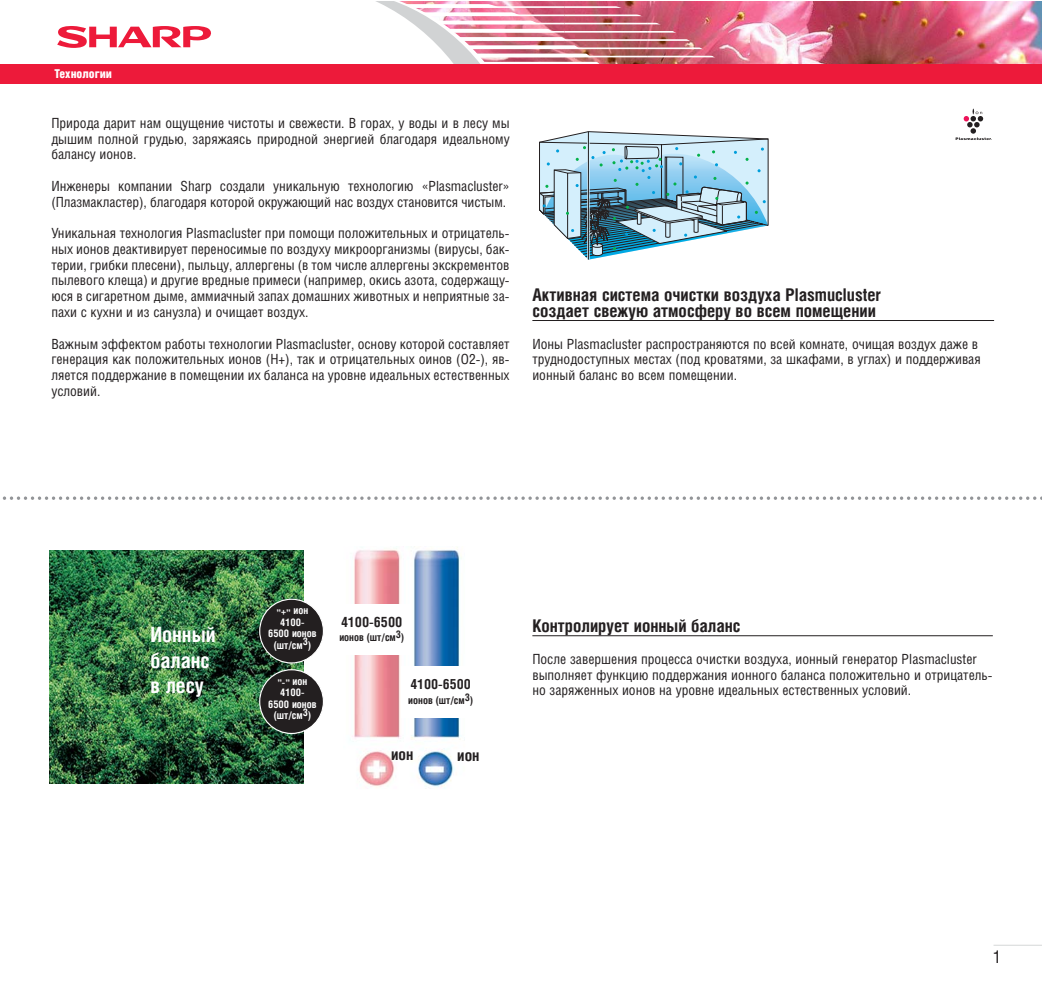
<style>
.page{position:relative;width:1042px;height:993px;background:#fff}
.page>*{position:absolute;margin:0;border:0;box-sizing:border-box;transform-origin:0 0}
.t1{font:700 21px/25.2px "Helios Cond";color:#fff}
.t2{font:700 17.5px/15.8px "Helios Cond";color:#231f20}
.t3{font:17.5px "Helios Cond";color:#231f20}
.t4{font:700 15.75px "Helios Cond";color:#231f20}
.t5{font:700 14.17px "Helios Cond";color:#231f20}
.t6{font:14px/15.8px "Helios Cond";color:#231f20;text-align:justify}
.t7{font:700 14px "Helios Cond";color:#231f20}
.t8{font:900 12.25px "Helios Cond";color:#fff}
.t9{font:700 10.5px/11.4px "Helios Cond";color:#fff;text-align:center}
.t10{font:700 10.5px "Helios Cond";color:#231f20}
</style>
<div class="page">
<svg style="left:2px;top:496px;width:1039px;height:4px"></svg>
<img style="left:50px;top:550px;width:253px;height:233px">
<img style="left:352px;top:547px;width:109px;height:242px">
<hr style="left:532px;top:635px;width:460px;height:1px;background:#231f20">
<div style="left:400px;top:666px;width:80px;height:51px;background:#fff"></div>
<div style="left:333px;top:604px;width:77px;height:50px;background:#fff"></div>
<svg style="left:259px;top:669px;width:64px;height:65px;background:#424441"></svg>
<svg style="left:259px;top:598px;width:64px;height:65px;background:#434642"></svg>
<svg style="left:539px;top:131px;width:229px;height:128px"></svg>
<hr style="left:532px;top:320px;width:461px;height:1px;background:#231f20">
<img style="left:811px;top:2px;width:230px;height:62px">
<img style="left:57px;top:2px;width:754px;height:62px">
<div style="left:0;top:64px;width:1041px;height:20px;background:#ed1a3a"></div>
<hr style="left:993px;top:944px;width:48px;height:1px;background:#d5d7d8">
<svg style="left:955px;top:108px;width:36px;height:32px"></svg>
<p class="t8" style="left:55px;top:68px;width:59px">Технологии</p>
<p class="t6" style="left:51px;top:116px;width:459px">Природа дарит нам ощущение чистоты и свежести. В горах, у воды и в лесу мы дышим полной грудью, заряжаясь природной энергией благодаря идеальному балансу ионов.</p>
<p class="t6" style="left:51px;top:179px;width:459px">Инженеры компании Sharp создали уникальную технологию «Plasmacluster» (Плазмакластер), благодаря которой окружающий нас воздух становится чистым.</p>
<p class="t6" style="left:51px;top:227px;width:459px">Уникальная технология Plasmacluster при помощи положительных и отрицатель&shy;ных ионов деактивирует переносимые по воздуху микроорганизмы (вирусы, бак&shy;терии, грибки плесени), пыльцу, аллергены (в том числе аллергены экскрементов пылевого клеща) и другие вредные примеси (например, окись азота, содержащу&shy;юся в сигаретном дыме, аммиачный запах домашних животных и неприятные за&shy;пахи с кухни и из санузла) и очищает воздух.</p>
<p class="t6" style="left:51px;top:337px;width:459px">Важным эффектом работы технологии Plasmacluster, основу которой составляет генерация как положительных ионов (H+), так и отрицательных оинов (O2-), яв&shy;ляется поддержание в помещении их баланса на уровне идеальных естественных условий.</p>
<p class="t2" style="left:532px;top:289px;width:350px">Активная система очистки воздуха Plasmucluster создает свежую атмосферу во всем помещении</p>
<p class="t6" style="left:532px;top:337px;width:450px;text-align:left">Ионы Plasmacluster распространяются по всей комнате, очищая воздух даже в труднодоступных местах (под кроватями, за шкафами, в углах) и поддерживая ионный баланс во всем помещении.</p>
<h1 class="t1" style="left:150px;top:624px;width:67px">Ионный баланс в лесу</h1>
<p class="t9" style="left:268px;top:606px;width:50px">”+” ион<br>4100-<br>6500 ионов (шт/см3)</p>
<p class="t9" style="left:268px;top:676px;width:50px">”-” ион<br>4100-<br>6500 ионов (шт/см3)</p>
<p class="t5" style="left:341px;top:615px;width:63px">4100-6500</p>
<p class="t10" style="left:339px;top:633px;width:66px">ионов (шт/см3)</p>
<p class="t7" style="left:410px;top:678px;width:62px">4100-6500</p>
<p class="t10" style="left:408px;top:696px;width:66px">ионов (шт/см3)</p>
<p class="t4" style="left:391px;top:748px;width:24px">ион</p>
<p class="t4" style="left:457px;top:749px;width:24px">ион</p>
<p class="t2" style="left:532px;top:619px;width:210px">Контролирует ионный баланс</p>
<p class="t6" style="left:532px;top:652px;width:461px;text-align:left">После завершения процесса очистки воздуха, ионный генератор Plasmacluster выполняет функцию поддержания ионного баланса положительно и отрицатель&shy;но заряженных ионов на уровне идеальных естественных условий.</p>
<p class="t3" style="left:992px;top:949px;width:10px">1</p>
</div>
